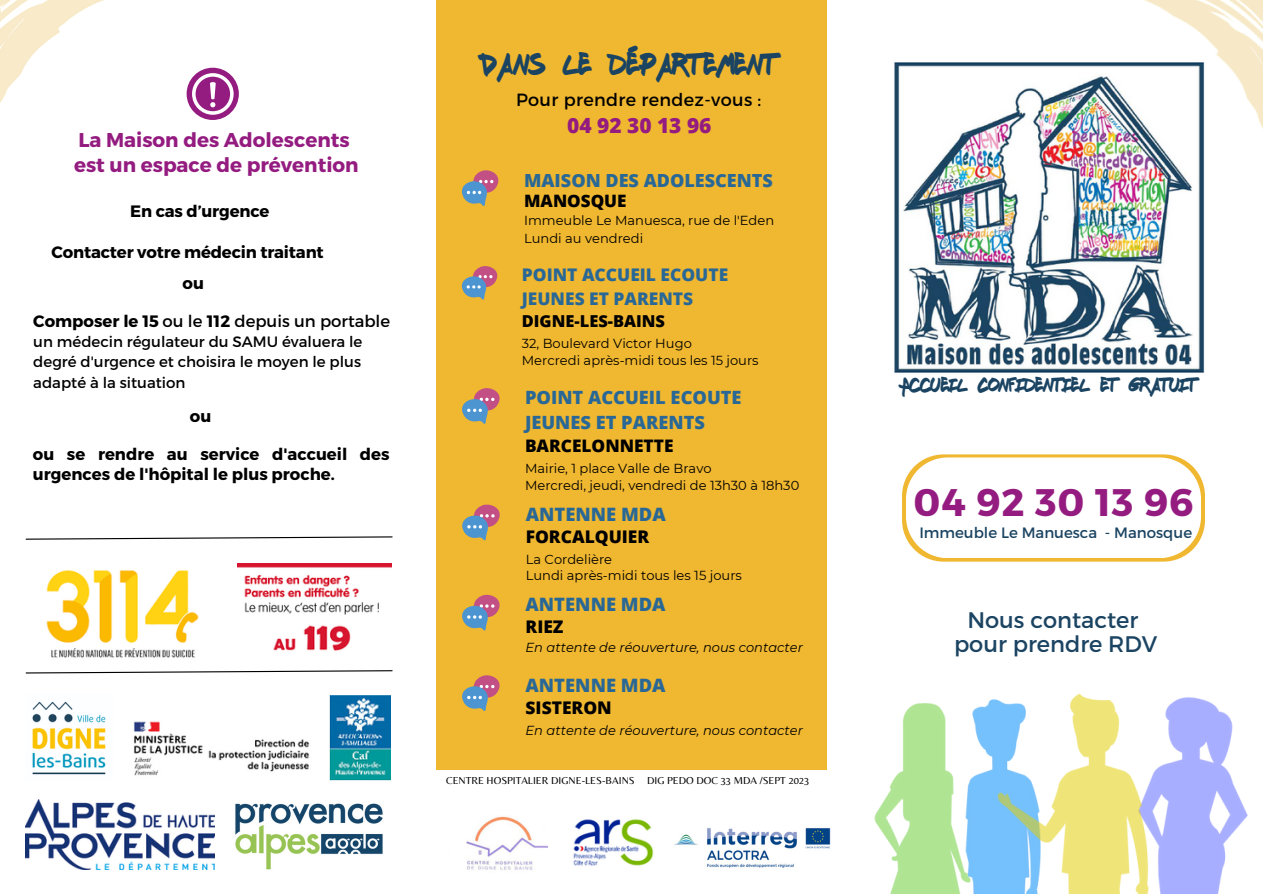
<style>
.page{position:relative;width:1263px;height:894px;background:#fff}
.page>*{position:absolute;margin:0;border:0;box-sizing:border-box;transform-origin:0 0}
.t1{font:700 38.4px "Montserrat";letter-spacing:.025em;color:#941c80}
.t2{font:31.5px "Fresh Marker";letter-spacing:.025em;color:#1b4462}
.t3{font:22.5px "Montserrat";color:#1b4462}
.t4{font:800 21px "Open Sans";color:#941c80}
.t5{font:20.85px "Fresh Marker";color:#1b4462}
.t6{font:700 19.95px "Montserrat";color:#941c80}
.t7{font:800 18.45px "Open Sans";color:#296896}
.t8{font:800 18.3px/24.9px "Open Sans";color:#296896}
.t9{font:800 18px "Open Sans";color:#296896}
.t10{font:17.7px "Montserrat";letter-spacing:.02em;color:#000}
.t11{font:800 17.4px/23.7px "Open Sans";color:#296896}
.t12{font:800 17.4px "Open Sans";color:#000}
.t13{font:800 17.25px "Open Sans";color:#000}
.t14{font:800 17.1px "Open Sans";color:#000}
.t15{font:700 16.5px/20.2px "Montserrat";color:#000}
.t16{font:16.5px "Montserrat";color:#000}
.t17{font:800 16.5px "Open Sans";color:#000}
.t18{font:15px/20.2px "Montserrat";color:#000;text-align:justify}
.t19{font:15px "Montserrat";color:#1b4462}
.t20{font:13.05px "Montserrat";color:#000}
.t21{font:italic 13.05px "Montserrat";color:#000}
.t22{font:10.5px "Belleza";color:#000}
.s1{font-weight:700}
</style>
<div class="page">
<div style="left:437px;top:0;width:390px;height:769px;background:#f0b730"></div>
<img style="left:1144px;top:0;width:119px;height:129px">
<img style="left:1181px;top:697px;width:67px;height:196px">
<img style="left:782px;top:703px;width:201px;height:190px">
<img style="left:983px;top:693px;width:198px;height:200px">
<img style="left:46px;top:570px;width:153px;height:88px">
<img style="left:238px;top:563px;width:154px;height:88px">
<img style="left:134px;top:721px;width:175px;height:55px">
<img style="left:32px;top:701px;width:74px;height:74px">
<img style="left:329px;top:695px;width:61px;height:85px">
<img style="left:26px;top:799px;width:189px;height:70px">
<img style="left:466px;top:816px;width:81px;height:54px">
<img style="left:235px;top:803px;width:148px;height:67px">
<img style="left:674px;top:816px;width:167px;height:60px">
<img style="left:573px;top:819px;width:81px;height:47px">
<svg style="left:25px;top:670px;width:368px;height:4px"></svg>
<svg style="left:25px;top:536px;width:368px;height:4px"></svg>
<img style="left:0;top:0;width:239px;height:120px">
<svg style="left:627px;top:45px;width:11px;height:8px"></svg>
<svg style="left:902px;top:454px;width:303px;height:107px"></svg>
<img style="left:894px;top:59px;width:313px;height:314px">
<svg style="left:461px;top:170px;width:38px;height:36px"></svg>
<svg style="left:461px;top:266px;width:37px;height:34px"></svg>
<svg style="left:462px;top:388px;width:38px;height:36px"></svg>
<svg style="left:462px;top:504px;width:38px;height:36px"></svg>
<svg style="left:462px;top:594px;width:38px;height:36px"></svg>
<svg style="left:462px;top:675px;width:38px;height:36px"></svg>
<p class="t6" style="left:78px;top:127px;width:273px">La Maison des Adolescents</p>
<p class="t6" style="left:74px;top:152px;width:286px">est un espace de prévention</p>
<p class="t15" style="left:130px;top:200px;width:141px">En cas d’urgence</p>
<p class="t15" style="left:52px;top:241px;width:274px">Contacter votre médecin traitant</p>
<p class="t15" style="left:183px;top:272px;width:23px">ou</p>
<p class="t16" style="left:33px;top:310px;width:358px"><span class="s1">Composer le 15</span> ou le <span class="s1">112</span> depuis un portable</p>
<p class="t18" style="left:33px;top:331px;width:331px">un médecin régulateur du SAMU évaluera le degré d'urgence et choisira le moyen le plus adapté à la situation</p>
<p class="t15" style="left:190px;top:404px;width:23px">ou</p>
<p class="t15" style="left:33px;top:443px;width:358px">ou se rendre au service d'accueil des urgences de l'hôpital le plus proche.</p>
<p class="t2" style="left:481px;top:51px;width:298px">Dans le departement</p>
<p class="t10" style="left:516px;top:88px;width:247px">Pour prendre rendez-vous :</p>
<p class="t4" style="left:567px;top:110px;width:146px">04 92 30 13 96</p>
<p class="t9" style="left:524px;top:167px;width:250px">MAISON DES ADOLESCENTS</p>
<p class="t14" style="left:524px;top:188px;width:104px">MANOSQUE</p>
<p class="t20" style="left:524px;top:212px;width:252px">Immeuble Le Manuesca, rue de l'Eden</p>
<p class="t20" style="left:524px;top:230px;width:121px">Lundi au vendredi</p>
<p class="t11" style="left:522px;top:263px;width:208px">POINT ACCUEIL ECOUTE<br>JEUNES ET PARENTS</p>
<p class="t17" style="left:522px;top:309px;width:145px">DIGNE-LES-BAINS</p>
<p class="t20" style="left:522px;top:335px;width:172px">32, Boulevard Victor Hugo</p>
<p class="t20" style="left:522px;top:352px;width:238px">Mercredi après-midi tous les 15 jours</p>
<p class="t8" style="left:525px;top:384px;width:218px">POINT ACCUEIL ECOUTE<br>JEUNES ET PARENTS</p>
<p class="t13" style="left:525px;top:433px;width:150px">BARCELONNETTE</p>
<p class="t20" style="left:525px;top:460px;width:188px">Mairie, 1 place Valle de Bravo</p>
<p class="t20" style="left:525px;top:477px;width:276px">Mercredi, jeudi, vendredi de 13h30 à 18h30</p>
<p class="t7" style="left:526px;top:501px;width:142px">ANTENNE MDA</p>
<p class="t12" style="left:526px;top:524px;width:125px">FORCALQUIER</p>
<p class="t20" style="left:526px;top:551px;width:88px">La Cordelière</p>
<p class="t20" style="left:526px;top:567px;width:218px">Lundi après-midi tous les 15 jours</p>
<p class="t7" style="left:526px;top:591px;width:142px">ANTENNE MDA</p>
<p class="t12" style="left:526px;top:614px;width:40px">RIEZ</p>
<p class="t21" style="left:526px;top:639px;width:279px">En attente de réouverture, nous contacter</p>
<p class="t7" style="left:526px;top:671px;width:142px">ANTENNE MDA</p>
<p class="t12" style="left:526px;top:695px;width:88px">SISTERON</p>
<p class="t21" style="left:526px;top:722px;width:279px">En attente de réouverture, nous contacter</p>
<p class="t22" style="left:446px;top:774px;width:190px">CENTRE HOSPITALIER DIGNE-LES-BAINS</p>
<p class="t22" style="left:647px;top:774px;width:164px">DIG PEDO DOC 33 MDA /SEPT 2023</p>
<p class="t5" style="left:901px;top:376px;width:297px">Accueil Confidentiel et gratuit</p>
<p class="t1" style="left:913px;top:477px;width:282px">04 92 30 13 96</p>
<p class="t19" style="left:919px;top:522px;width:274px">Immeuble Le Manuesca - Manosque</p>
<p class="t3" style="left:967px;top:605px;width:172px">Nous contacter</p>
<p class="t3" style="left:954px;top:629px;width:205px">pour prendre RDV</p>
</div>
